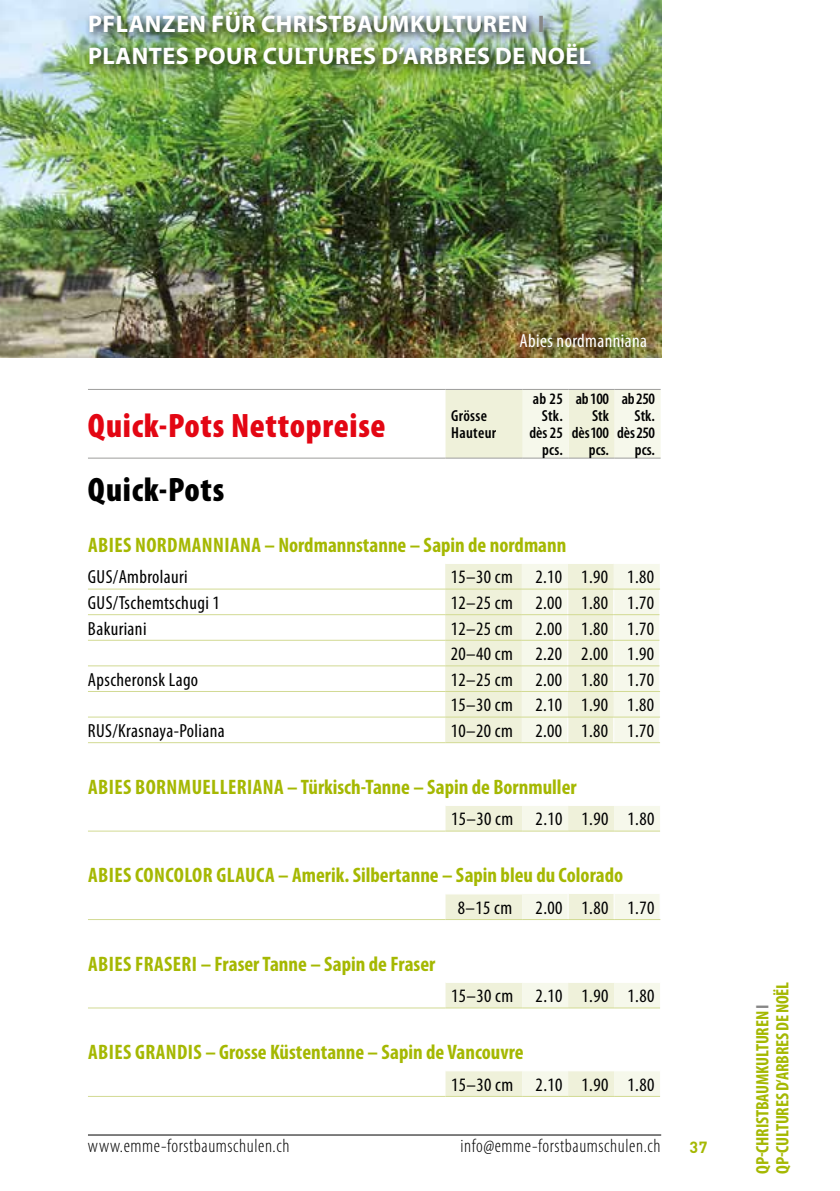
<style>
.page{position:relative;width:840px;height:1191px;background:#fff}
.page>*{position:absolute;margin:0;border:0;box-sizing:border-box;transform-origin:0 0}
.t1{font:900 condensed 34px "Myriad Pro";letter-spacing:.02em;color:#e30613}
.t2{font:900 condensed 34px "Myriad Pro";letter-spacing:.02em;color:#000}
.t3{font:700 24px/32px "Myriad Pro";letter-spacing:.02em;color:#fff}
.t4{font:700 condensed 21px "Myriad Pro";color:#a5b802}
.t5{font:condensed 19px/25.6px "Myriad Pro";letter-spacing:.02em;color:#000}
.t6{font:300 condensed 19px "Myriad Pro";letter-spacing:.03em;color:#000}
.t7{font:condensed 19px "Myriad Pro";letter-spacing:.02em;color:#fff}
.t8{font:700 condensed 18px/20px "Myriad Pro";letter-spacing:-.01em;color:#a5b802}
.t9{font:600 condensed 16px/17px "Myriad Pro";color:#000;text-align:right}
.t10{font:600 condensed 16px/17px "Myriad Pro";letter-spacing:.02em;color:#000}
.t11{font:700 16px "DIN";color:#a5b802}
.s1{color:#878787}
</style>
<div class="page">
<hr style="left:88px;top:589px;width:357px;height:1px;background:#d2da93">
<hr style="left:88px;top:614px;width:357px;height:1px;background:#d2da93">
<hr style="left:88px;top:640px;width:357px;height:1px;background:#d2da93">
<hr style="left:88px;top:665px;width:357px;height:1px;background:#d2da93">
<hr style="left:88px;top:691px;width:357px;height:1px;background:#d2da93">
<hr style="left:88px;top:716px;width:357px;height:1px;background:#d2da93">
<hr style="left:88px;top:742px;width:357px;height:1px;background:#d2da93">
<hr style="left:445px;top:742px;width:76px;height:1px;background:#d2da93">
<svg style="left:445px;top:564px;width:215px;height:178px;background:#f1f3e0"></svg>
<hr style="left:521px;top:742px;width:46px;height:1px;background:#d2da93">
<hr style="left:567px;top:742px;width:46px;height:1px;background:#d2da93">
<hr style="left:613px;top:742px;width:46px;height:1px;background:#d2da93">
<hr style="left:521px;top:589px;width:46px;height:1px;background:#d2da93">
<hr style="left:567px;top:589px;width:46px;height:1px;background:#d2da93">
<hr style="left:613px;top:589px;width:46px;height:1px;background:#d2da93">
<hr style="left:521px;top:614px;width:46px;height:1px;background:#d2da93">
<hr style="left:567px;top:614px;width:46px;height:1px;background:#d2da93">
<hr style="left:613px;top:614px;width:46px;height:1px;background:#d2da93">
<hr style="left:521px;top:640px;width:46px;height:1px;background:#d2da93">
<hr style="left:567px;top:640px;width:46px;height:1px;background:#d2da93">
<hr style="left:613px;top:640px;width:46px;height:1px;background:#d2da93">
<hr style="left:521px;top:665px;width:46px;height:1px;background:#d2da93">
<hr style="left:567px;top:665px;width:46px;height:1px;background:#d2da93">
<hr style="left:613px;top:665px;width:46px;height:1px;background:#d2da93">
<hr style="left:521px;top:691px;width:46px;height:1px;background:#d2da93">
<hr style="left:567px;top:691px;width:46px;height:1px;background:#d2da93">
<hr style="left:613px;top:691px;width:46px;height:1px;background:#d2da93">
<hr style="left:521px;top:716px;width:46px;height:1px;background:#d2da93">
<hr style="left:567px;top:716px;width:46px;height:1px;background:#d2da93">
<hr style="left:613px;top:716px;width:46px;height:1px;background:#d2da93">
<svg style="left:445px;top:806px;width:214px;height:24px;background:#f2f4e1"></svg>
<hr style="left:88px;top:830px;width:357px;height:1px;background:#d2da93">
<hr style="left:445px;top:830px;width:77px;height:1px;background:#d2da93">
<hr style="left:522px;top:830px;width:45px;height:1px;background:#d2da93">
<hr style="left:567px;top:830px;width:46px;height:1px;background:#d2da93">
<hr style="left:613px;top:830px;width:46px;height:1px;background:#d2da93">
<hr style="left:88px;top:919px;width:357px;height:1px;background:#d2da93">
<hr style="left:445px;top:919px;width:77px;height:1px;background:#d2da93">
<svg style="left:445px;top:894px;width:215px;height:25px;background:#f2f4e1"></svg>
<hr style="left:522px;top:919px;width:45px;height:1px;background:#d2da93">
<hr style="left:567px;top:919px;width:46px;height:1px;background:#d2da93">
<hr style="left:613px;top:919px;width:47px;height:1px;background:#d2da93">
<svg style="left:445px;top:983px;width:214px;height:24px;background:#f2f4e1"></svg>
<hr style="left:88px;top:1007px;width:357px;height:1px;background:#d2da93">
<hr style="left:445px;top:1007px;width:77px;height:1px;background:#d2da93">
<hr style="left:522px;top:1007px;width:45px;height:1px;background:#d2da93">
<hr style="left:567px;top:1007px;width:46px;height:1px;background:#d2da93">
<hr style="left:613px;top:1007px;width:46px;height:1px;background:#d2da93">
<svg style="left:445px;top:1071px;width:214px;height:25px;background:#f2f4e1"></svg>
<hr style="left:88px;top:1096px;width:357px;height:1px;background:#d2da93">
<hr style="left:445px;top:1096px;width:77px;height:1px;background:#d2da93">
<hr style="left:522px;top:1096px;width:45px;height:1px;background:#d2da93">
<hr style="left:567px;top:1096px;width:46px;height:1px;background:#d2da93">
<hr style="left:613px;top:1096px;width:46px;height:1px;background:#d2da93">
<svg style="left:445px;top:390px;width:215px;height:68px;background:#f1f3e1"></svg>
<hr style="left:88px;top:389px;width:357px;height:1px;background:#9d9d9c">
<hr style="left:445px;top:389px;width:77px;height:1px;background:#9d9d9c">
<hr style="left:522px;top:389px;width:46px;height:1px;background:#9d9d9c">
<hr style="left:568px;top:389px;width:46px;height:1px;background:#9d9d9c">
<hr style="left:614px;top:389px;width:46px;height:1px;background:#9d9d9c">
<hr style="left:88px;top:458px;width:357px;height:1px;background:#9d9d9c">
<hr style="left:445px;top:458px;width:77px;height:1px;background:#9d9d9c">
<hr style="left:522px;top:458px;width:46px;height:1px;background:#9d9d9c">
<hr style="left:568px;top:458px;width:46px;height:1px;background:#9d9d9c">
<hr style="left:614px;top:458px;width:46px;height:1px;background:#9d9d9c">
<hr style="left:88px;top:1134px;width:572px;height:1px;background:#000">
<img style="left:0;top:0;width:660px;height:357px">
<div style="left:84px;top:6px;width:518px;height:72px;background:#000;opacity:.85"></div>
<p class="t3" style="left:88px;top:7px;width:504px">PFLANZEN FÜR CHRISTBAUMKULTUREN <span class="s1">I<br></span>PLANTES POUR CULTURES D’ARBRES DE NOËL</p>
<h1 class="t1" style="left:88px;top:403px;width:299px">Quick-Pots Nettopreise</h1>
<p class="t10" style="left:451px;top:407px;width:46px">Grösse<br>Hauteur</p>
<p class="t7" style="left:519px;top:329px;width:129px">Abies nordmanniana</p>
<p class="t10" style="left:529px;top:390px;width:35px;text-align:right">ab 25<br>Stk. dès 25 pcs.</p>
<p class="t9" style="left:571px;top:390px;width:39px">ab 100<br>Stk dès 100 pcs.</p>
<p class="t9" style="left:616px;top:390px;width:39px">ab 250<br>Stk. dès 250 pcs.</p>
<h1 class="t2" style="left:88px;top:468px;width:138px">Quick-Pots</h1>
<p class="t4" style="left:88px;top:531px;width:479px">ABIES NORDMANNIANA – Nordmannstanne – Sapin de nordmann</p>
<p class="t5" style="left:88px;top:564px;width:101px">GUS/Ambrolauri</p>
<p class="t5" style="left:450px;top:564px;width:204px">15–30 cm 2.10 1.90 1.80</p>
<p class="t5" style="left:88px;top:589px;width:133px">GUS/Tschemtschugi 1</p>
<p class="t5" style="left:450px;top:589px;width:204px">12–25 cm 2.00 1.80 1.70</p>
<p class="t5" style="left:88px;top:615px;width:60px">Bakuriani</p>
<p class="t5" style="left:450px;top:615px;width:204px">12–25 cm 2.00 1.80 1.70<br>20–40 cm 2.20 2.00 1.90</p>
<p class="t5" style="left:88px;top:666px;width:112px">Apscheronsk Lago</p>
<p class="t5" style="left:450px;top:666px;width:204px">12–25 cm 2.00 1.80 1.70<br>15–30 cm 2.10 1.90 1.80</p>
<p class="t5" style="left:88px;top:717px;width:138px">RUS/Krasnaya-Poliana</p>
<p class="t5" style="left:450px;top:717px;width:204px">10–20 cm 2.00 1.80 1.70</p>
<p class="t4" style="left:88px;top:773px;width:489px">ABIES BORNMUELLERIANA – Türkisch-Tanne – Sapin de Bornmuller</p>
<p class="t5" style="left:451px;top:806px;width:204px">15–30 cm 2.10 1.90 1.80</p>
<p class="t4" style="left:88px;top:862px;width:536px">ABIES CONCOLOR GLAUCA – Amerik. Silbertanne – Sapin bleu du Colorado</p>
<p class="t5" style="left:457px;top:894px;width:198px">8–15 cm 2.00 1.80 1.70</p>
<p class="t4" style="left:88px;top:950px;width:348px">ABIES FRASERI – Fraser Tanne – Sapin de Fraser</p>
<p class="t5" style="left:451px;top:983px;width:204px">15–30 cm 2.10 1.90 1.80</p>
<p class="t4" style="left:88px;top:1038px;width:436px">ABIES GRANDIS – Grosse Küstentanne – Sapin de Vancouvre</p>
<p class="t5" style="left:451px;top:1071px;width:204px">15–30 cm 2.10 1.90 1.80</p>
<p class="t6" style="left:88px;top:1135px;width:203px">www.emme-forstbaumschulen.ch</p>
<p class="t6" style="left:460px;top:1135px;width:201px">info@emme-forstbaumschulen.ch</p>
<p class="t11" style="left:689px;top:1136px;width:19px">37</p>
<p class="t8" style="left:751px;top:1173px;width:193px;rotate:-90deg">QP-CHRISTBAUMKULTUREN<span class="s1">I<br></span>QP-CULTURES D‘ARBRES DE NOËL</p>
</div>
